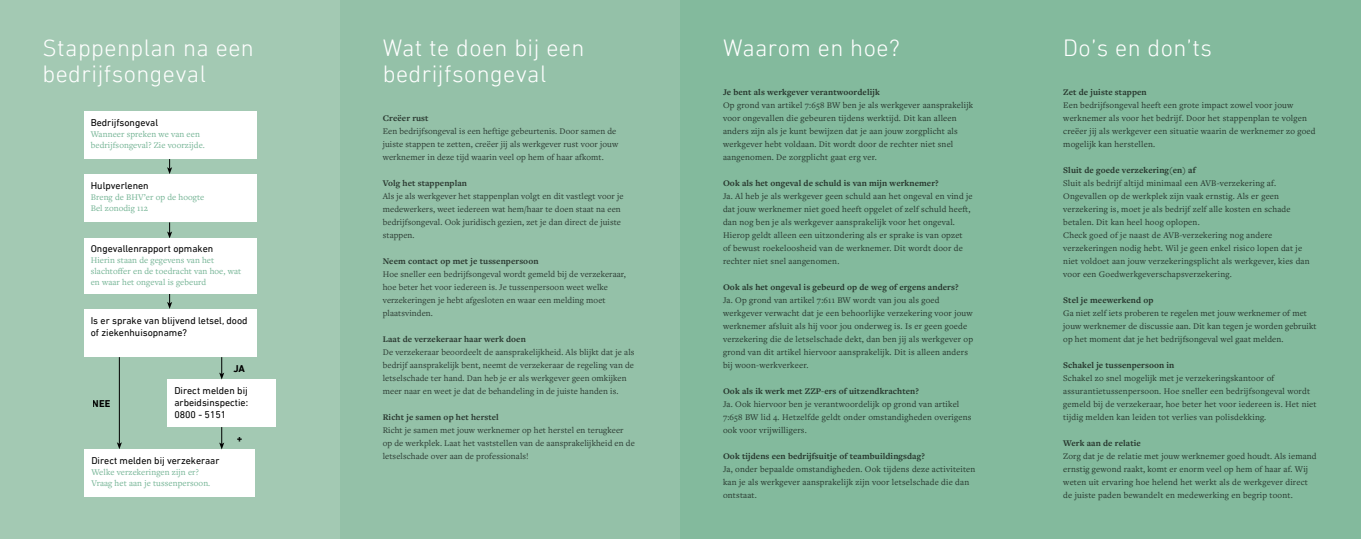
<style>
.page{position:relative;width:1361px;height:539px;background:#fff}
.page>*{position:absolute;margin:0;border:0;box-sizing:border-box;transform-origin:0 0}
.t1{font:300 24px/26px "DIN Next LT Pro";letter-spacing:.02em;color:#fff}
.t2{font:10px/12px "DIN Next LT Pro";color:#000;text-align:justify}
.t3{font:700 10px "DIN Next LT Pro";color:#000}
.t4{font:9px/13px "Freight Text Pro";letter-spacing:.02em;color:#4a4a49}
.t5{font:700 9px "Freight Text Pro";letter-spacing:.01em;color:#4a4a49}
.t6{font:9px/10.8px "Freight Text Pro";letter-spacing:.01em;color:#71b292}
</style>
<div class="page">
<div style="left:0;top:0;width:340px;height:539px;background:#a3c9b3"></div>
<div style="left:340px;top:0;width:340px;height:539px;background:#94c1a8"></div>
<div style="left:680px;top:0;width:681px;height:539px;background:#83ba9d"></div>
<div style="left:84px;top:112px;width:173px;height:47px;background:#fff"></div>
<svg style="left:167px;top:159px;width:5px;height:15px"></svg>
<svg style="left:167px;top:222px;width:5px;height:16px"></svg>
<svg style="left:167px;top:294px;width:5px;height:15px"></svg>
<hr style="left:119px;top:357px;width:1px;height:86px;background:#000">
<svg style="left:117px;top:442px;width:5px;height:7px"></svg>
<div style="left:84px;top:175px;width:173px;height:47px;background:#fff"></div>
<div style="left:84px;top:238px;width:173px;height:55px;background:#fff"></div>
<div style="left:84px;top:449px;width:171px;height:48px;background:#fff"></div>
<div style="left:167px;top:379px;width:109px;height:47px;background:#fff"></div>
<div style="left:84px;top:309px;width:173px;height:47px;background:#fff"></div>
<svg style="left:219px;top:357px;width:5px;height:22px"></svg>
<svg style="left:219px;top:427px;width:5px;height:22px"></svg>
<h1 class="t1" style="left:43px;top:34px;width:213px">Stappenplan na een bedrijfsongeval</h1>
<p class="t2" style="left:91px;top:117px;width:69px">Bedrijfsongeval</p>
<p class="t6" style="left:91px;top:128px;width:116px">Wanneer spreken we van een bedrijfsongeval? Zie voorzijde.</p>
<p class="t2" style="left:91px;top:180px;width:59px">Hulpverlenen</p>
<p class="t6" style="left:91px;top:191px;width:115px">Breng de BHV’er op de hoogte<br>Bel zonodig 112</p>
<p class="t2" style="left:91px;top:243px;width:124px">Ongevallenrapport opmaken</p>
<p class="t6" style="left:91px;top:254px;width:152px">Hierin staan de gegevens van het slachtoffer en de toedracht van hoe, wat en waar het ongeval is gebeurd</p>
<p class="t2" style="left:91px;top:314px;width:158px">Is er sprake van blijvend letsel, dood of ziekenhuisopname?</p>
<p class="t3" style="left:234px;top:363px;width:13px">JA</p>
<p class="t3" style="left:93px;top:397px;width:19px">NEE</p>
<p class="t2" style="left:174px;top:384px;width:75px">Direct melden bij arbeidsinspectie:<br>0800 - 5151</p>
<p class="t3" style="left:236px;top:432px;width:7px">+</p>
<p class="t2" style="left:91px;top:455px;width:130px">Direct melden bij verzekeraar</p>
<p class="t6" style="left:91px;top:466px;width:120px">Welke verzekeringen zijn er?<br>Vraag het aan je tussenpersoon.</p>
<h1 class="t1" style="left:383px;top:34px;width:203px">Wat te doen bij een</h1>
<h1 class="t1" style="left:723px;top:34px;width:178px">Waarom en hoe?</h1>
<h1 class="t1" style="left:1063px;top:34px;width:150px">Do’s en don’ts</h1>
<h1 class="t1" style="left:383px;top:60px;width:165px">bedrijfsongeval</h1>
<p class="t5" style="left:383px;top:112px;width:47px">Creëer rust</p>
<p class="t4" style="left:383px;top:124px;width:237px">Een bedrijfsongeval is een heftige gebeurtenis. Door samen de juiste stappen te zetten, creëer jij als werkgever rust voor jouw werknemer in deze tijd waarin veel op hem of haar afkomt.</p>
<p class="t5" style="left:383px;top:177px;width:86px">Volg het stappenplan</p>
<p class="t4" style="left:383px;top:189px;width:242px">Als je als werkgever het stappenplan volgt en dit vastlegt voor je medewerkers, weet iedereen wat hem/haar te doen staat na een bedrijfsongeval. Ook juridisch gezien, zet je dan direct de juiste stappen.</p>
<p class="t5" style="left:383px;top:255px;width:157px">Neem contact op met je tussenpersoon</p>
<p class="t4" style="left:383px;top:267px;width:245px">Hoe sneller een bedrijfsongeval wordt gemeld bij de verzekeraar, hoe beter het voor iedereen is. Je tussenpersoon weet welke verzekeringen je hebt afgesloten en waar een melding moet plaatsvinden.</p>
<p class="t5" style="left:383px;top:333px;width:145px">Laat de verzekeraar haar werk doen</p>
<p class="t4" style="left:383px;top:345px;width:253px">De verzekeraar beoordeelt de aansprakelijkheid. Als blijkt dat je als bedrijf aansprakelijk bent, neemt de verzekeraar de regeling van de letselschade ter hand. Dan heb je er als werkgever geen omkijken meer naar en weet je dat de behandeling in de juiste handen is.</p>
<p class="t5" style="left:383px;top:411px;width:118px">Richt je samen op het herstel</p>
<p class="t4" style="left:383px;top:423px;width:254px">Richt je samen met jouw werknemer op het herstel en terugkeer op de werkplek. Laat het vaststellen van de aansprakelijkheid en de letselschade over aan de professionals!</p>
<p class="t5" style="left:723px;top:86px;width:158px">Je bent als werkgever verantwoordelijk</p>
<p class="t4" style="left:723px;top:98px;width:252px">Op grond van artikel 7:658 BW ben je als werkgever aansprakelijk voor ongevallen die gebeuren tijdens werktijd. Dit kan alleen anders zijn als je kunt bewijzen dat je aan jouw zorgplicht als werkgever hebt voldaan. Dit wordt door de rechter niet snel aangenomen. De zorgplicht gaat erg ver.</p>
<p class="t5" style="left:723px;top:177px;width:217px">Ook als het ongeval de schuld is van mijn werknemer?</p>
<p class="t4" style="left:723px;top:189px;width:251px">Ja. Al heb je als werkgever geen schuld aan het ongeval en vind je dat jouw werknemer niet goed heeft opgelet of zelf schuld heeft, dan nog ben je als werkgever aansprakelijk voor het ongeval.<br>Hierop geldt alleen een uitzondering als er sprake is van opzet<br>of bewust roekeloosheid van de werknemer. Dit wordt door de rechter niet snel aangenomen.</p>
<p class="t5" style="left:723px;top:281px;width:237px">Ook als het ongeval is gebeurd op de weg of ergens anders?</p>
<p class="t4" style="left:723px;top:293px;width:252px">Ja. Op grond van artikel 7:611 BW wordt van jou als goed werkgever verwacht dat je een behoorlijke verzekering voor jouw werknemer afsluit als hij voor jou onderweg is. Is er geen goede verzekering die de letselschade dekt, dan ben jij als werkgever op grond van dit artikel hiervoor aansprakelijk. Dit is alleen anders bij woon-werkverkeer.</p>
<p class="t5" style="left:723px;top:385px;width:197px">Ook als ik werk met ZZP-ers of uitzendkrachten?</p>
<p class="t4" style="left:723px;top:397px;width:250px">Ja. Ook hiervoor ben je verantwoordelijk op grond van artikel<br>7:658 BW lid 4. Hetzelfde geldt onder omstandigheden overigens ook voor vrijwilligers.</p>
<p class="t5" style="left:723px;top:450px;width:203px">Ook tijdens een bedrijfsuitje of teambuildingsdag?</p>
<p class="t4" style="left:723px;top:462px;width:254px">Ja, onder bepaalde omstandigheden. Ook tijdens deze activiteiten kan je als werkgever aansprakelijk zijn voor letselschade die dan ontstaat.</p>
<p class="t5" style="left:1063px;top:86px;width:85px">Zet de juiste stappen</p>
<p class="t4" style="left:1063px;top:98px;width:254px">Een bedrijfsongeval heeft een grote impact zowel voor jouw werknemer als voor het bedrijf. Door het stappenplan te volgen creëer jij als werkgever een situatie waarin de werknemer zo goed mogelijk kan herstellen.</p>
<p class="t5" style="left:1063px;top:164px;width:134px">Sluit de goede verzekering(en) af</p>
<p class="t4" style="left:1063px;top:176px;width:248px">Sluit als bedrijf altijd minimaal een AVB-verzekering af.<br>Ongevallen op de werkplek zijn vaak ernstig. Als er geen verzekering is, moet je als bedrijf zelf alle kosten en schade betalen. Dit kan heel hoog oplopen.<br>Check goed of je naast de AVB-verzekering nog andere verzekeringen nodig hebt. Wil je geen enkel risico lopen dat je niet voldoet aan jouw verzekeringsplicht als werkgever, kies dan voor een Goedwerkgeverschapsverzekering.</p>
<p class="t5" style="left:1063px;top:294px;width:92px">Stel je meewerkend op</p>
<p class="t4" style="left:1063px;top:306px;width:255px">Ga niet zelf iets proberen te regelen met jouw werknemer of met jouw werknemer de discussie aan. Dit kan tegen je worden gebruikt op het moment dat je het bedrijfsongeval wel gaat melden.</p>
<p class="t5" style="left:1063px;top:359px;width:113px">Schakel je tussenpersoon in</p>
<p class="t4" style="left:1063px;top:371px;width:255px">Schakel zo snel mogelijk met je verzekeringskantoor of assurantietussenpersoon. Hoe sneller een bedrijfsongeval wordt gemeld bij de verzekeraar, hoe beter het voor iedereen is. Het niet tijdig melden kan leiden tot verlies van polisdekking.</p>
<p class="t5" style="left:1063px;top:437px;width:79px">Werk aan de relatie</p>
<p class="t4" style="left:1063px;top:449px;width:255px">Zorg dat je de relatie met jouw werknemer goed houdt. Als iemand ernstig gewond raakt, komt er enorm veel op hem of haar af. Wij weten uit ervaring hoe helend het werkt als de werkgever direct de juiste paden bewandelt en medewerking en begrip toont.</p>
</div>
